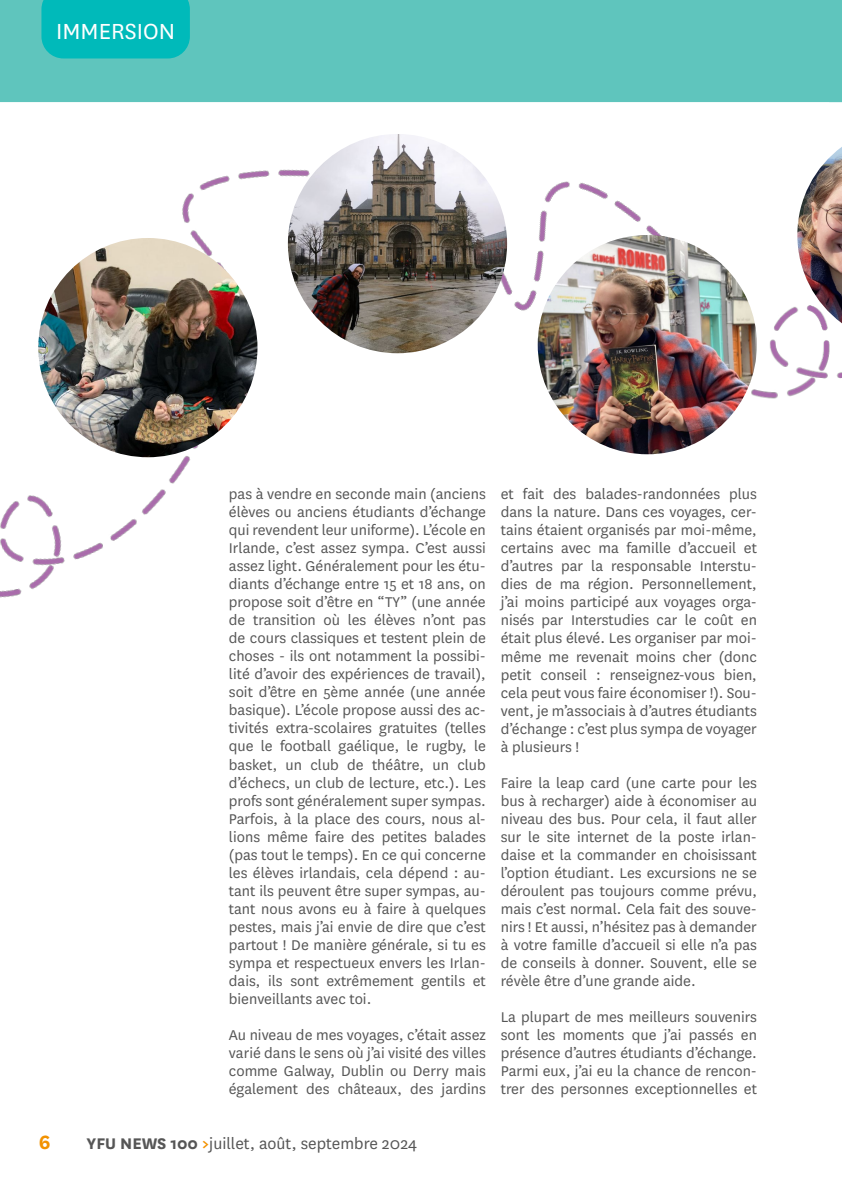
<style>
.page{position:relative;width:842px;height:1191px;background:#fff}
.page>*{position:absolute;margin:0;border:0;box-sizing:border-box;transform-origin:0 0}
.t1{font:25.5px "National";color:#fff}
.t2{font:700 22.5px "National";color:#f29200}
.t3{font:18px "National";color:#565656}
.t4{font:16.5px/18px "National";color:#565656;text-align:justify}
.s1{font-weight:700}
.s2{font-weight:700;color:#f29200}
</style>
<div class="page">
<div style="left:0;top:0;width:842px;height:103px;background:#5fc5bd"></div>
<div style="left:41px;top:0;width:149px;height:58px;background:#00baba"></div>
<img style="left:0;top:434px;width:215px;height:164px">
<img style="left:39px;top:162px;width:292px;height:272px">
<img style="left:38px;top:238px;width:219px;height:219px;border-radius:110px">
<img style="left:331px;top:70px;width:419px;height:384px">
<img style="left:288px;top:134px;width:219px;height:219px;border-radius:110px">
<img style="left:736px;top:162px;width:106px;height:249px">
<img style="left:538px;top:235px;width:219px;height:219px;border-radius:110px">
<img style="left:797px;top:147px;width:45px;height:176px">
<h1 class="t1" style="left:56px;top:15px;width:120px">IMMERSION</h1>
<p class="t4" style="left:229px;top:484px;width:258px">pas à vendre en seconde main (anciens élèves ou anciens étudiants d’échange qui revendent leur uniforme). L’école en Irlande, c’est assez sympa. C’est aussi assez light. Généralement pour les étu&shy;diants d’échange entre 15 et 18 ans, on propose soit d’être en “TY” (une année de transition où les élèves n’ont pas de cours classiques et testent plein de choses - ils ont notamment la possibi&shy;lité d’avoir des expériences de travail), soit d’être en 5ème année (une année basique). L’école propose aussi des ac&shy;tivités extra-scolaires gratuites (telles que le football gaélique, le rugby, le basket, un club de théâtre, un club d’échecs, un club de lecture, etc.). Les profs sont généralement super sympas.<br>Parfois, à la place des cours, nous al&shy;lions même faire des petites balades (pas tout le temps). En ce qui concerne les élèves irlandais, cela dépend : au&shy;tant ils peuvent être super sympas, au&shy;tant nous avons eu à faire à quelques pestes, mais j’ai envie de dire que c’est partout ! De manière générale, si tu es sympa et respectueux envers les Irlan&shy;dais, ils sont extrêmement gentils et bienveillants avec toi.</p>
<p class="t4" style="left:229px;top:1024px;width:258px">Au niveau de mes voyages, c’était assez varié dans le sens où j’ai visité des villes comme Galway, Dublin ou Derry mais également des châteaux, des jardins</p>
<p class="t4" style="left:501px;top:484px;width:258px">et fait des balades-randonnées plus dans la nature. Dans ces voyages, cer&shy;tains étaient organisés par moi-même, certains avec ma famille d’accueil et d’autres par la responsable Interstu&shy;dies de ma région. Personnellement, j’ai moins participé aux voyages orga&shy;nisés par Interstudies car le coût en était plus élevé. Les organiser par moi&shy;même me revenait moins cher (donc petit conseil : renseignez-vous bien, cela peut vous faire économiser !). Sou&shy;vent, je m’associais à d’autres étudiants d’échange : c’est plus sympa de voyager à plusieurs !</p>
<p class="t4" style="left:501px;top:772px;width:258px">Faire la leap card (une carte pour les bus à recharger) aide à économiser au niveau des bus. Pour cela, il faut aller sur le site internet de la poste irlan&shy;daise et la commander en choisissant l’option étudiant. Les excursions ne se déroulent pas toujours comme prévu, mais c’est normal. Cela fait des souve&shy;nirs ! Et aussi, n’hésitez pas à demander à votre famille d’accueil si elle n’a pas de conseils à donner. Souvent, elle se révèle être d’une grande aide.</p>
<p class="t4" style="left:501px;top:1007px;width:258px">La plupart de mes meilleurs souvenirs sont les moments que j’ai passés en présence d’autres étudiants d’échange.<br>Parmi eux, j’ai eu la chance de rencon&shy;trer des personnes exceptionnelles et</p>
<h2 class="t2" style="left:39px;top:1125px;width:13px">6</h2>
<p class="t3" style="left:87px;top:1131px;width:332px"><span class="s1">YFU NEWS 100</span> <span class="s2">&gt;</span>juillet, août, septembre 2024</p>
</div>
